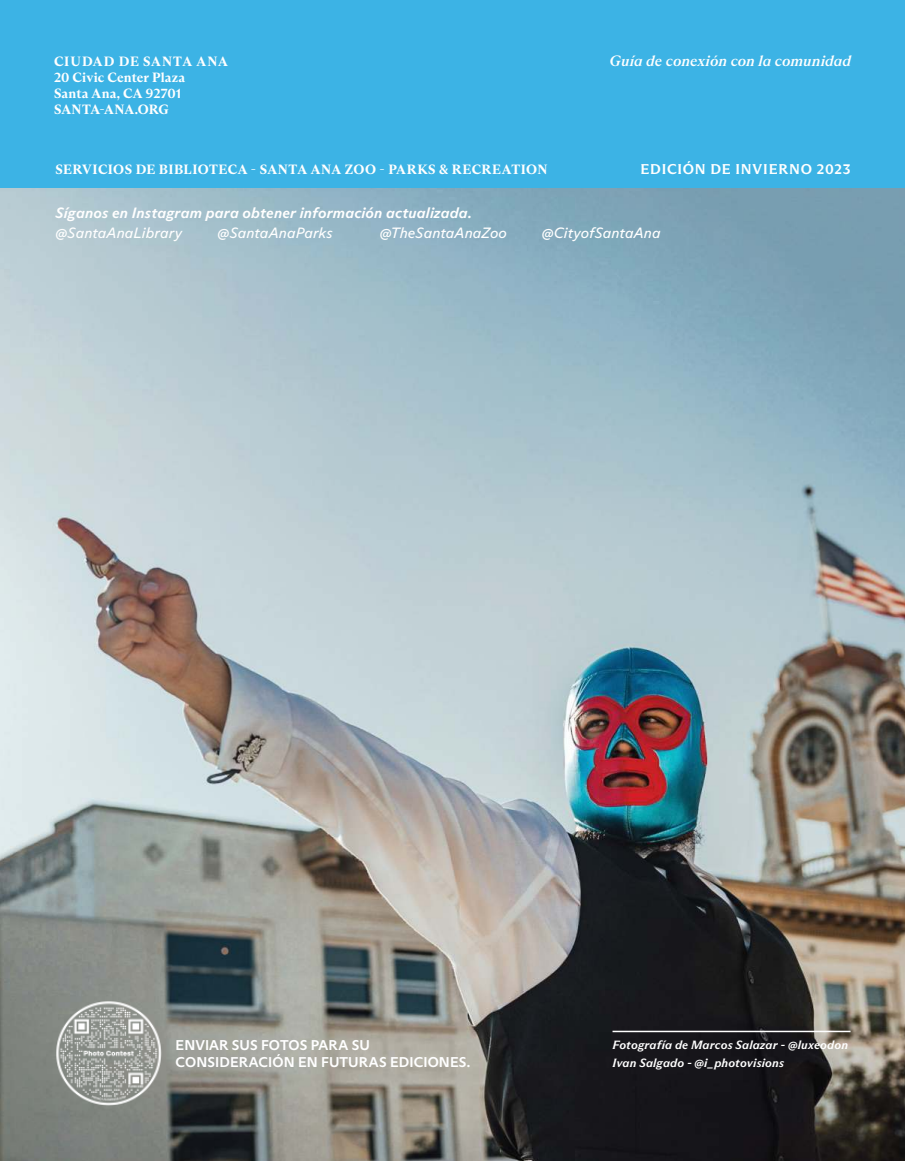
<style>
.page{position:relative;width:905px;height:1161px;background:#fff}
.page>*{position:absolute;margin:0;border:0;box-sizing:border-box;transform-origin:0 0}
.t1{font:italic 15px "ABC Arizona Sans Unlicensed Trial";letter-spacing:.01em;color:#fff}
.t2{font:italic 700 15px "ABC Arizona Sans Unlicensed Trial";letter-spacing:.01em;color:#fff}
.t3{font:italic 500 15px "ABC Arizona Text Unlicensed Trial";color:#fff}
.t4{font:700 14.25px/17.1px "ABC Arizona Sans Unlicensed Trial";letter-spacing:.01em;color:#fff}
.t5{font:700 14.25px "ABC Arizona Flare Unlicensed Trial";letter-spacing:.05em;color:#fff}
.t6{font:700 13.5px/16.2px "ABC Arizona Text Unlicensed Trial";letter-spacing:.02em;color:#fff}
.t7{font:12px/18px "ABC Arizona Flare Unlicensed Trial Bold Itali";letter-spacing:.015em;color:#fff}
</style>
<div class="page">
<img style="left:0;top:187px;width:904px;height:974px">
<div style="left:0;top:0;width:904px;height:187px;background:#3cb3e5"></div>
<hr style="left:612px;top:1031px;width:238px;height:1px;background:#fff">
<img style="left:54px;top:999px;width:108px;height:108px">
<p class="t6" style="left:54px;top:53px;width:175px">CIUDAD DE SANTA ANA<br>20 Civic Center Plaza<br>Santa Ana, CA 92701<br>SANTA-ANA.ORG</p>
<p class="t6" style="left:56px;top:161px;width:493px">SERVICIOS DE BIBLIOTECA - SANTA ANA ZOO - PARKS &amp; RECREATION</p>
<p class="t3" style="left:609px;top:52px;width:243px">Guía de conexión con la comunidad</p>
<p class="t5" style="left:640px;top:161px;width:211px">EDICIÓN DE INVIERNO 2023</p>
<p class="t2" style="left:56px;top:207px;width:417px">Síganos en Instagram para obtener información actualizada.</p>
<p class="t1" style="left:56px;top:227px;width:128px">@SantaAnaLibrary</p>
<p class="t1" style="left:218px;top:227px;width:117px">@SantaAnaParks</p>
<p class="t1" style="left:380px;top:227px;width:129px">@TheSantaAnaZoo</p>
<p class="t1" style="left:542px;top:227px;width:120px">@CityofSantaAna</p>
<p class="t4" style="left:175px;top:1037px;width:296px">ENVIAR SUS FOTOS PARA SU<br>CONSIDERACIÓN EN FUTURAS EDICIONES.</p>
<p class="t7" style="left:612px;top:1037px;width:237px">Fotografía de Marcos Salazar - @luxeodon<br>Ivan Salgado - @i_photovisions</p>
</div>
